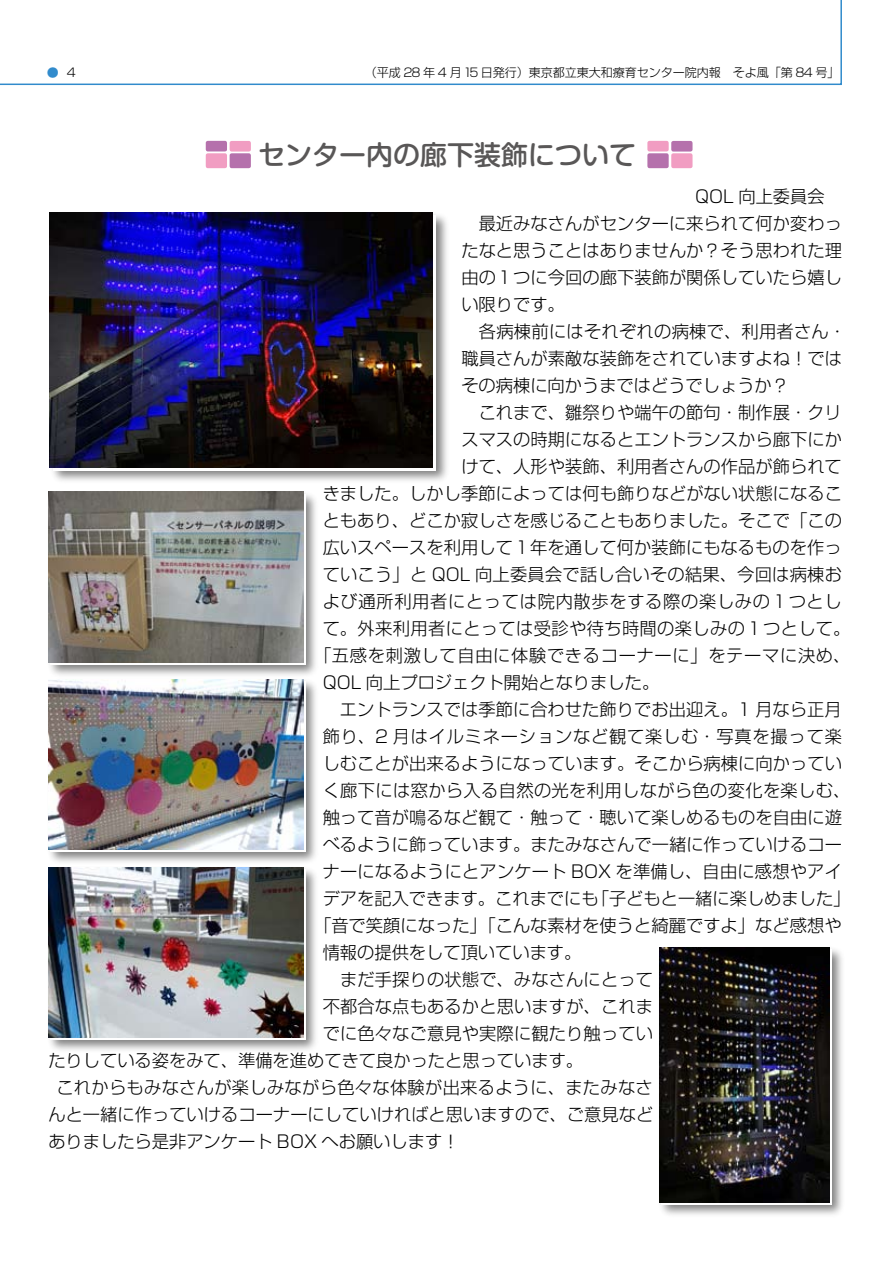
<style>
.page{position:relative;width:893px;height:1263px;background:#fff}
.page>*{position:absolute;margin:0;border:0;box-sizing:border-box;transform-origin:0 0}
.t1{font:500 27px "Shin M Go";color:#595757}
.t2{font:300 17.25px "Shin Go";letter-spacing:.005em;color:#000}
.t3{font:300 17.25px "Shin Go";letter-spacing:.04em;color:#000}
.t4{font:300 17.25px "Shin Go";letter-spacing:.045em;color:#000}
.t5{font:300 12px "Shin Go";color:#000}
.t6{font:300 12px "Shin Go";color:#318bcc}
</style>
<div class="page">
<svg style="left:0;top:0;width:842px;height:85px"></svg>
<div style="left:49px;top:212px;width:402px;height:274px;background:#000;opacity:.5"></div>
<svg style="left:53px;top:215px;width:383px;height:256px"></svg>
<div style="left:658px;top:945px;width:188px;height:274px;background:#000;opacity:.5"></div>
<img style="left:50px;top:212px;width:382px;height:255px">
<img style="left:659px;top:947px;width:171px;height:255px">
<div style="left:47px;top:490px;width:274px;height:188px;background:#000;opacity:.5"></div>
<svg style="left:51px;top:494px;width:255px;height:170px"></svg>
<img style="left:48px;top:492px;width:255px;height:170px">
<div style="left:47px;top:678px;width:274px;height:187px;background:#000;opacity:.5"></div>
<svg style="left:51px;top:681px;width:255px;height:171px"></svg>
<img style="left:48px;top:679px;width:255px;height:170px">
<div style="left:47px;top:866px;width:274px;height:188px;background:#000;opacity:.5"></div>
<svg style="left:51px;top:870px;width:255px;height:170px"></svg>
<img style="left:48px;top:867px;width:255px;height:170px">
<div style="left:206px;top:153px;width:21px;height:15px;background:#f19dc2;border-radius:2px"></div>
<div style="left:206px;top:141px;width:21px;height:10px;background:#b571ac;border-radius:2px"></div>
<div style="left:230px;top:153px;width:21px;height:15px;background:#b571ac;border-radius:2px"></div>
<div style="left:230px;top:141px;width:21px;height:11px;background:#f19dc2;border-radius:2px"></div>
<div style="left:647px;top:153px;width:22px;height:15px;background:#b571ac;border-radius:2px"></div>
<div style="left:647px;top:141px;width:22px;height:10px;background:#f19dc2;border-radius:2px"></div>
<div style="left:671px;top:153px;width:21px;height:15px;background:#f19dc2;border-radius:2px"></div>
<div style="left:671px;top:141px;width:21px;height:11px;background:#b571ac;border-radius:2px"></div>
<p class="t6" style="left:47px;top:65px;width:14px">●</p>
<p class="t5" style="left:365px;top:65px;width:476px">（平成 28 年 4 月15 日発行）東京都立東大和療育センター院内報　そよ風「第 84 号」</p>
<h1 class="t1" style="left:258px;top:135px;width:379px">センター内の廊下装飾について</h1>
<p class="t2" style="left:695px;top:185px;width:148px">QOL 向上委員会　</p>
<p class="t2" style="left:461px;top:212px;width:382px">　最近みなさんがセンターに来られて何か変わっ</p>
<p class="t2" style="left:461px;top:239px;width:382px">たなと思うことはありませんか？そう思われた理</p>
<p class="t2" style="left:461px;top:266px;width:382px">由の１つに今回の廊下装飾が関係していたら嬉し</p>
<p class="t2" style="left:461px;top:293px;width:105px">い限りです。</p>
<p class="t2" style="left:461px;top:320px;width:386px">　各病棟前にはそれぞれの病棟で、利用者さん・</p>
<p class="t2" style="left:461px;top:347px;width:382px">職員さんが素敵な装飾をされていますよね！では</p>
<p class="t2" style="left:461px;top:374px;width:329px">その病棟に向かうまではどうでしょうか？</p>
<p class="t2" style="left:461px;top:401px;width:382px">　これまで、雛祭りや端午の節句・制作展・クリ</p>
<p class="t2" style="left:461px;top:428px;width:382px">スマスの時期になるとエントランスから廊下にか</p>
<p class="t2" style="left:461px;top:455px;width:382px">けて、人形や装飾、利用者さんの作品が飾られて</p>
<p class="t2" style="left:323px;top:482px;width:521px">きました。しかし季節によっては何も飾りなどがない状態になるこ</p>
<p class="t2" style="left:323px;top:509px;width:521px">ともあり、どこか寂しさを感じることもありました。そこで「この</p>
<p class="t2" style="left:323px;top:536px;width:521px">広いスペースを利用して１年を通して何か装飾にもなるものを作っ</p>
<p class="t2" style="left:323px;top:563px;width:521px">ていこう」と QOL 向上委員会で話し合いその結果、今回は病棟お</p>
<p class="t3" style="left:323px;top:590px;width:521px">よび通所利用者にとっては院内散歩をする際の楽しみの１つとし</p>
<p class="t2" style="left:323px;top:617px;width:529px">て。外来利用者にとっては受診や待ち時間の楽しみの１つとして。</p>
<p class="t3" style="left:314px;top:644px;width:538px">「五感を刺激して自由に体験できるコーナーに」をテーマに決め、</p>
<p class="t2" style="left:323px;top:671px;width:338px">QOL 向上プロジェクト開始となりました。</p>
<p class="t2" style="left:323px;top:698px;width:521px">　エントランスでは季節に合わせた飾りでお出迎え。1 月なら正月</p>
<p class="t4" style="left:323px;top:725px;width:521px">飾り、2 月はイルミネーションなど観て楽しむ・写真を撮って楽</p>
<p class="t2" style="left:323px;top:752px;width:521px">しむことが出来るようになっています。そこから病棟に向かってい</p>
<p class="t2" style="left:323px;top:779px;width:529px">く廊下には窓から入る自然の光を利用しながら色の変化を楽しむ、</p>
<p class="t2" style="left:323px;top:806px;width:521px">触って音が鳴るなど観て・触って・聴いて楽しめるものを自由に遊</p>
<p class="t2" style="left:323px;top:833px;width:521px">べるように飾っています。またみなさんで一緒に作っていけるコー</p>
<p class="t2" style="left:323px;top:860px;width:521px">ナーになるようにとアンケート BOX を準備し、自由に感想やアイ</p>
<p class="t2" style="left:323px;top:887px;width:529px">デアを記入できます。これまでにも「子どもと一緒に楽しめました」</p>
<p class="t2" style="left:314px;top:914px;width:529px">「音で笑顔になった」「こんな素材を使うと綺麗ですよ」など感想や</p>
<p class="t2" style="left:323px;top:941px;width:260px">情報の提供をして頂いています。</p>
<p class="t2" style="left:323px;top:968px;width:332px">　まだ手探りの状態で、みなさんにとって</p>
<p class="t2" style="left:323px;top:995px;width:332px">不都合な点もあるかと思いますが、これま</p>
<p class="t2" style="left:323px;top:1022px;width:332px">でに色々なご意見や実際に観たり触ってい</p>
<p class="t2" style="left:48px;top:1049px;width:536px">たりしている姿をみて、準備を進めてきて良かったと思っています。</p>
<p class="t2" style="left:56px;top:1076px;width:598px">これからもみなさんが楽しみながら色々な体験が出来るように、またみなさ</p>
<p class="t2" style="left:48px;top:1103px;width:606px">んと一緒に作っていけるコーナーにしていければと思いますので、ご意見など</p>
<p class="t2" style="left:48px;top:1130px;width:413px">ありましたら是非アンケート BOX へお願いします！</p>
</div>
